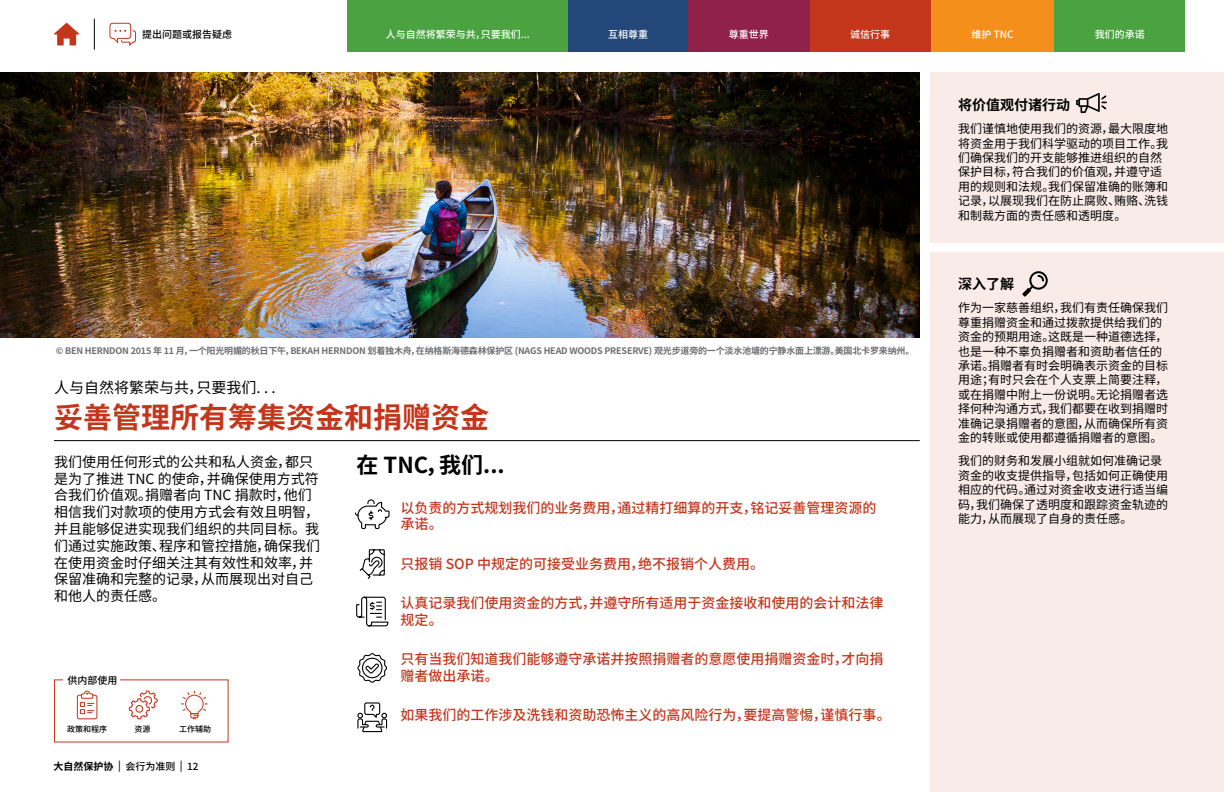
<style>
.page{position:relative;width:1224px;height:792px;background:#fff}
.page>*{position:absolute;margin:0;border:0;box-sizing:border-box;transform-origin:0 0}
.t1{font:700 29px "Source Han Sans CN";color:#c4361c}
.t2{font:700 22px "Source Han Sans CN";color:#000}
.t3{font:15px "Source Han Sans CN";color:#000}
.t4{font:500 14px/16.8px "Source Han Sans CN";color:#c4361c}
.t5{font:14px/16.8px "Source Han Sans CN";color:#000}
.t6{font:700 14px "Source Han Sans CN";color:#000}
.t7{font:12px/14.4px "Source Han Sans CN";color:#000}
.t8{font:500 10px "Source Han Sans CN";color:#fff}
.t9{font:500 10px "Source Han Sans CN";color:#000}
.t10{font:700 9px "Source Han Sans CN";letter-spacing:-.02em;color:#6d6e71}
.t11{font:500 8px "Source Han Sans CN";color:#000}
.s1{font-weight:700}
</style>
<div class="page">
<div style="left:931px;top:72px;width:293px;height:720px;background:#f9ebe8"></div>
<div style="left:926px;top:243px;width:298px;height:9px;background:#fff"></div>
<svg style="left:1022px;top:271px;width:26px;height:26px"></svg>
<img style="left:0;top:72px;width:920px;height:266px">
<hr style="left:54px;top:440px;width:866px;height:1px;background:#000">
<svg style="left:355px;top:499px;width:35px;height:31px"></svg>
<svg style="left:359px;top:549px;width:26px;height:30px"></svg>
<svg style="left:356px;top:596px;width:33px;height:31px"></svg>
<svg style="left:357px;top:653px;width:30px;height:30px"></svg>
<svg style="left:357px;top:702px;width:31px;height:31px"></svg>
<hr style="left:94px;top:19px;width:1px;height:31px;background:#000">
<svg style="left:54px;top:23px;width:25px;height:22px"></svg>
<svg style="left:109px;top:22px;width:27px;height:24px"></svg>
<div style="left:348px;top:0;width:220px;height:51px;background:#4aa340"></div>
<div style="left:568px;top:0;width:120px;height:51px;background:#24477a"></div>
<div style="left:688px;top:0;width:122px;height:51px;background:#8f214a"></div>
<div style="left:810px;top:0;width:121px;height:51px;background:#c4361c"></div>
<div style="left:931px;top:0;width:123px;height:51px;background:#f58f1c"></div>
<div style="left:1054px;top:0;width:131px;height:51px;background:#4aa340"></div>
<svg style="left:77px;top:691px;width:20px;height:28px"></svg>
<svg style="left:181px;top:691px;width:27px;height:28px"></svg>
<svg style="left:129px;top:691px;width:29px;height:28px"></svg>
<svg style="left:1076px;top:93px;width:31px;height:20px"></svg>
<p class="t9" style="left:142px;top:29px;width:91px">提出问题或报告疑虑</p>
<p class="t8" style="left:386px;top:29px;width:145px">人与自然将繁荣与共，只要我们...</p>
<p class="t8" style="left:608px;top:29px;width:41px">互相尊重</p>
<p class="t8" style="left:729px;top:29px;width:41px">尊重世界</p>
<p class="t8" style="left:850px;top:29px;width:41px">诚信行事</p>
<p class="t8" style="left:971px;top:29px;width:44px">维护 TNC</p>
<p class="t8" style="left:1095px;top:29px;width:51px">我们的承诺</p>
<p class="t10" style="left:56px;top:346px;width:860px">© BEN HERNDON 2015 年 11 月，一个阳光明媚的秋日下午，BEKAH HERNDON 划着独木舟，在纳格斯海德森林保护区 (NAGS HEAD WOODS PRESERVE) 观光步道旁的一个淡水池塘的宁静水面上漂游。美国北卡罗来纳州。</p>
<p class="t3" style="left:54px;top:379px;width:223px">人与自然将繁荣与共，只要我们. . .</p>
<p class="t1" style="left:54px;top:401px;width:436px">妥善管理所有筹集资金和捐赠资金</p>
<p class="t5" style="left:54px;top:454px;width:267px">我们使用任何形式的公共和私人资金，都只是为了推进 TNC 的使命，并确保使用方式符合我们价值观。捐赠者向 TNC 捐款时，他们相信我们对款项的使用方式会有效且明智，并且能够促进实现我们组织的共同目标。我们通过实施政策、程序和管控措施，确保我们在使用资金时仔细关注其有效性和效率，并保留准确和完整的记录，从而展现出对自己和他人的责任感。</p>
<p class="t2" style="left:357px;top:453px;width:150px">在 TNC，我们...</p>
<p class="t4" style="left:401px;top:499px;width:478px">以负责的方式规划我们的业务费用，通过精打细算的开支，铭记妥善管理资源的承诺。</p>
<p class="t4" style="left:401px;top:555px;width:365px">只报销 SOP 中规定的可接受业务费用，绝不报销个人费用。</p>
<p class="t4" style="left:401px;top:595px;width:485px">认真记录我们使用资金的方式，并遵守所有适用于资金接收和使用的会计和法律规定。</p>
<p class="t4" style="left:401px;top:651px;width:485px">只有当我们知道我们能够遵守承诺并按照捐赠者的意愿使用捐赠资金时，才向捐赠者做出承诺。</p>
<p class="t4" style="left:401px;top:707px;width:492px">如果我们的工作涉及洗钱和资助恐怖主义的高风险行为，要提高警惕，谨慎行事。</p>
<p class="t9" style="left:68px;top:674px;width:51px">供内部使用</p>
<p class="t11" style="left:67px;top:724px;width:41px">政策和程序</p>
<p class="t11" style="left:134px;top:724px;width:17px">资源</p>
<p class="t11" style="left:179px;top:724px;width:33px">工作辅助</p>
<p class="t9" style="left:54px;top:761px;width:147px"><span class="s1">大自然保护协</span> | 会行为准则 | 12</p>
<p class="t6" style="left:958px;top:97px;width:113px">将价值观付诸行动</p>
<p class="t7" style="left:958px;top:122px;width:211px">我们谨慎地使用我们的资源，最大限度地将资金用于我们科学驱动的项目工作。我们确保我们的开支能够推进组织的自然保护目标，符合我们的价值观，并遵守适用的规则和法规。我们保留准确的账簿和记录，以展现我们在防止腐败、贿赂、洗钱和制裁方面的责任感和透明度。</p>
<p class="t6" style="left:958px;top:276px;width:57px">深入了解</p>
<p class="t7" style="left:958px;top:301px;width:211px">作为一家慈善组织，我们有责任确保我们尊重捐赠资金和通过拨款提供给我们的资金的预期用途。这既是一种道德选择，也是一种不辜负捐赠者和资助者信任的承诺。捐赠者有时会明确表示资金的目标用途；有时只会在个人支票上简要注释，或在捐赠中附上一份说明。无论捐赠者选择何种沟通方式，我们都要在收到捐赠时准确记录捐赠者的意图，从而确保所有资金的转账或使用都遵循捐赠者的意图。</p>
<p class="t7" style="left:958px;top:454px;width:211px">我们的财务和发展小组就如何准确记录资金的收支提供指导，包括如何正确使用相应的代码。通过对资金收支进行适当编码，我们确保了透明度和跟踪资金轨迹的能力，从而展现了自身的责任感。</p>
</div>
